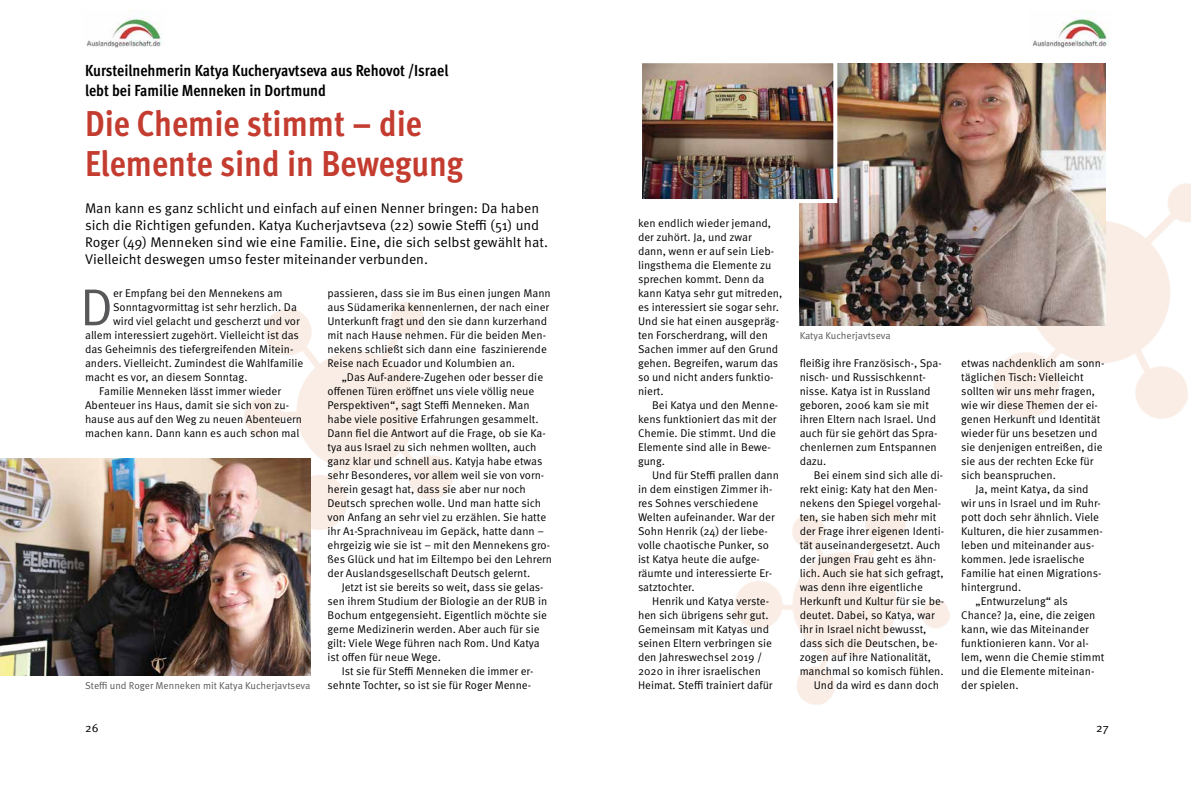
<style>
.page{position:relative;width:1191px;height:794px;background:#fff}
.page>*{position:absolute;margin:0;border:0;box-sizing:border-box;transform-origin:0 0}
.t1{font:52px "Meta Pro";color:#58585a}
.t2{font:36px/40px "Meta Cond Bold LF";color:#c33c2f}
.t3{font:16px/20px "Meta Cond Bold LF";color:#000}
.t4{font:14px/17px "Meta Pro";color:#000}
.t5{font:12px "Meta Pro";color:#000}
.t6{font:11.2px/14px "Meta Pro";color:#000}
.t7{font:10px "Meta Pro";color:#58585a}
</style>
<div class="page">
<img style="left:86px;top:18px;width:76px;height:29px">
<img style="left:1032px;top:18px;width:76px;height:29px">
<img style="left:245px;top:302px;width:207px;height:228px">
<img style="left:734px;top:503px;width:216px;height:202px">
<img style="left:931px;top:183px;width:260px;height:236px">
<img style="left:799px;top:64px;width:307px;height:261px">
<img style="left:642px;top:63px;width:197px;height:142px">
<img style="left:0;top:458px;width:310px;height:217px">
<h3 class="t3" style="left:85px;top:61px;width:365px">Kursteilnehmerin Katya Kucheryavtseva aus Rehovot /Israel lebt bei Familie Menneken in Dortmund</h3>
<h2 class="t2" style="left:85px;top:103px;width:379px">Die Chemie stimmt – die<br>Elemente sind in Bewegung</h2>
<p class="t4" style="left:85px;top:200px;width:464px">Man kann es ganz schlicht und einfach auf einen Nenner bringen: Da haben sich die Richtigen gefunden. Katya Kucherjavtseva (22) sowie Steffi (51) und Roger (49) Menneken sind wie eine Familie. Eine, die sich selbst gewählt hat.<br>Vielleicht deswegen umso fester miteinander verbunden.</p>
<h1 class="t1" style="left:80px;top:274px;width:34px">D</h1>
<p class="t6" style="left:113px;top:287px;width:171px">er Empfang bei den Mennekens am</p>
<p class="t6" style="left:113px;top:301px;width:185px">Sonntagvormittag ist sehr herzlich. Da</p>
<p class="t6" style="left:113px;top:315px;width:188px">wird viel gelacht und gescherzt und vor</p>
<p class="t6" style="left:85px;top:329px;width:215px">allem interessiert zugehört. Vielleicht ist das</p>
<p class="t6" style="left:85px;top:343px;width:210px">das Geheimnis des tiefergreifenden Mitein-</p>
<p class="t6" style="left:85px;top:357px;width:220px">anders. Vielleicht. Zumindest die Wahlfamilie</p>
<p class="t6" style="left:85px;top:371px;width:164px">macht es vor, an diesem Sonntag.</p>
<p class="t6" style="left:99px;top:385px;width:183px">Familie Menneken lässt immer wieder</p>
<p class="t6" style="left:85px;top:399px;width:206px">Abenteuer ins Haus, damit sie sich von zu-</p>
<p class="t6" style="left:85px;top:413px;width:218px">hause aus auf den Weg zu neuen Abenteuern</p>
<p class="t6" style="left:85px;top:427px;width:216px">machen kann. Dann kann es auch schon mal</p>
<p class="t7" style="left:85px;top:679px;width:227px">Steffi und Roger Menneken mit Katya Kucherjavtseva</p>
<p class="t6" style="left:327px;top:287px;width:225px">passieren, dass sie im Bus einen jungen Mann aus Südamerika kennenlernen, der nach einer Unterkunft fragt und den sie dann kurzerhand mit nach Hause nehmen. Für die beiden Men&shy;nekens schließt sich dann eine faszinierende Reise nach Ecuador und Kolumbien an.</p>
<p class="t6" style="left:327px;top:371px;width:226px;text-indent:14px">„Das Auf-andere-Zugehen oder besser die offenen Türen eröffnet uns viele völlig neue Perspektiven“, sagt Steffi Menneken. Man habe viele positive Erfahrungen gesammelt.<br>Dann fiel die Antwort auf die Frage, ob sie Ka&shy;tya aus Israel zu sich nehmen wollten, auch ganz klar und schnell aus. Katyja habe etwas sehr Besonderes, vor allem weil sie von vorn&shy;herein gesagt hat, dass sie aber nur noch Deutsch sprechen wolle. Und man hatte sich von Anfang an sehr viel zu erzählen. Sie hatte ihr A1-Sprachniveau im Gepäck, hatte dann – ehrgeizig wie sie ist – mit den Mennekens gro&shy;ßes Glück und hat im Eiltempo bei den Lehrern der Auslandsgesellschaft Deutsch gelernt.</p>
<p class="t6" style="left:327px;top:581px;width:221px;text-indent:14px">Jetzt ist sie bereits so weit, dass sie gelas&shy;sen ihrem Studium der Biologie an der RUB in Bochum entgegensieht. Eigentlich möchte sie gerne Medizinerin werden. Aber auch für sie gilt: Viele Wege führen nach Rom. Und Katya ist offen für neue Wege.</p>
<p class="t6" style="left:327px;top:665px;width:207px;text-align:right">Ist sie für Steffi Menneken die immer er&shy;sehnte Tochter, so ist sie für Roger Menne-</p>
<p class="t6" style="left:638px;top:217px;width:146px">ken endlich wieder jemand, der zuhört. Ja, und zwar dann, wenn er auf sein Lieb&shy;lingsthema die Elemente zu sprechen kommt. Denn da kann Katya sehr gut mitreden, es interessiert sie sogar sehr.<br>Und sie hat einen ausgepräg&shy;ten Forscherdrang, will den<br>Sachen immer auf den Grund gehen. Begreifen, warum das so und nicht anders funktio&shy;niert.</p>
<p class="t6" style="left:638px;top:399px;width:142px;text-indent:14px">Bei Katya und den Menne&shy;kens funktioniert das mit der<br>Chemie. Die stimmt. Und die<br>Elemente sind alle in Bewe&shy;gung.</p>
<p class="t6" style="left:638px;top:469px;width:142px;text-indent:14px">Und für Steffi prallen dann in dem einstigen Zimmer ih&shy;res Sohnes verschiedene<br>Welten aufeinander. War der<br>Sohn Henrik (24) der liebe&shy;volle chaotische Punker, so ist Katya heute die aufge&shy;räumte und interessierte Er&shy;satztochter.</p>
<p class="t6" style="left:638px;top:595px;width:136px;text-indent:14px">Henrik und Katya verste&shy;hen sich übrigens sehr gut.<br>Gemeinsam mit Katyas und seinen Eltern verbringen sie den Jahreswechsel 2019 /<br>2020 in ihrer israelischen<br>Heimat. Steffi trainiert dafür</p>
<p class="t7" style="left:799px;top:329px;width:93px">Katya Kucherjavtseva</p>
<p class="t6" style="left:799px;top:357px;width:144px">fleißig ihre Französisch-, Spa&shy;nisch- und Russischkennt&shy;nisse. Katya ist in Russland geboren, 2006 kam sie mit ihren Eltern nach Israel. Und auch für sie gehört das Spra&shy;chenlernen zum Entspannen dazu.</p>
<p class="t6" style="left:814px;top:469px;width:131px">Bei einem sind sich alle di-</p>
<p class="t6" style="left:799px;top:483px;width:139px">rekt einig: Katy hat den Men-</p>
<p class="t6" style="left:799px;top:497px;width:143px">nekens den Spiegel vorgehal-</p>
<p class="t6" style="left:799px;top:511px;width:138px">ten, sie haben sich mehr mit</p>
<p class="t6" style="left:799px;top:525px;width:146px">der Frage ihrer eigenen Identi-</p>
<p class="t6" style="left:799px;top:539px;width:142px">tät auseinandergesetzt. Auch</p>
<p class="t6" style="left:799px;top:553px;width:138px">der jungen Frau geht es ähn-</p>
<p class="t6" style="left:799px;top:567px;width:145px">lich. Auch sie hat sich gefragt,</p>
<p class="t6" style="left:799px;top:581px;width:125px">was denn ihre eigentliche</p>
<p class="t6" style="left:799px;top:595px;width:146px">Herkunft und Kultur für sie be-</p>
<p class="t6" style="left:799px;top:609px;width:136px">deutet. Dabei, so Katya, war</p>
<p class="t6" style="left:799px;top:623px;width:128px">ihr in Israel nicht bewusst,</p>
<p class="t6" style="left:799px;top:637px;width:140px">dass sich die Deutschen, be-</p>
<p class="t6" style="left:799px;top:651px;width:133px">zogen auf ihre Nationalität,</p>
<p class="t6" style="left:799px;top:665px;width:145px">manchmal so komisch fühlen.</p>
<p class="t6" style="left:814px;top:679px;width:127px">Und da wird es dann doch</p>
<p class="t6" style="left:961px;top:357px;width:145px">etwas nachdenklich am sonn&shy;täglichen Tisch: Vielleicht sollten wir uns mehr fragen, wie wir diese Themen der ei&shy;genen Herkunft und Identität wieder für uns besetzen und sie denjenigen entreißen, die sie aus der rechten Ecke für sich beanspruchen.</p>
<p class="t6" style="left:975px;top:483px;width:115px">Ja, meint Katya, da sind</p>
<p class="t6" style="left:961px;top:497px;width:141px">wir uns in Israel und im Ruhr-</p>
<p class="t6" style="left:961px;top:511px;width:139px">pott doch sehr ähnlich. Viele</p>
<p class="t6" style="left:961px;top:525px;width:143px">Kulturen, die hier zusammen-</p>
<p class="t6" style="left:961px;top:539px;width:135px">leben und miteinander aus-</p>
<p class="t6" style="left:961px;top:553px;width:125px">kommen. Jede israelische</p>
<p class="t6" style="left:961px;top:567px;width:142px">Familie hat einen Migrations-</p>
<p class="t6" style="left:961px;top:581px;width:61px">hintergrund.</p>
<p class="t6" style="left:975px;top:595px;width:94px">„Entwurzelung“ als</p>
<p class="t6" style="left:961px;top:609px;width:136px">Chance? Ja, eine, die zeigen</p>
<p class="t6" style="left:961px;top:623px;width:129px">kann, wie das Miteinander</p>
<p class="t6" style="left:961px;top:637px;width:129px">funktionieren kann. Vor al-</p>
<p class="t6" style="left:961px;top:651px;width:145px">lem, wenn die Chemie stimmt</p>
<p class="t6" style="left:961px;top:665px;width:135px">und die Elemente miteinan-</p>
<p class="t6" style="left:961px;top:679px;width:59px">der spielen.</p>
<p class="t5" style="left:85px;top:720px;width:15px">26</p>
<p class="t5" style="left:1096px;top:720px;width:14px">27</p>
</div>
